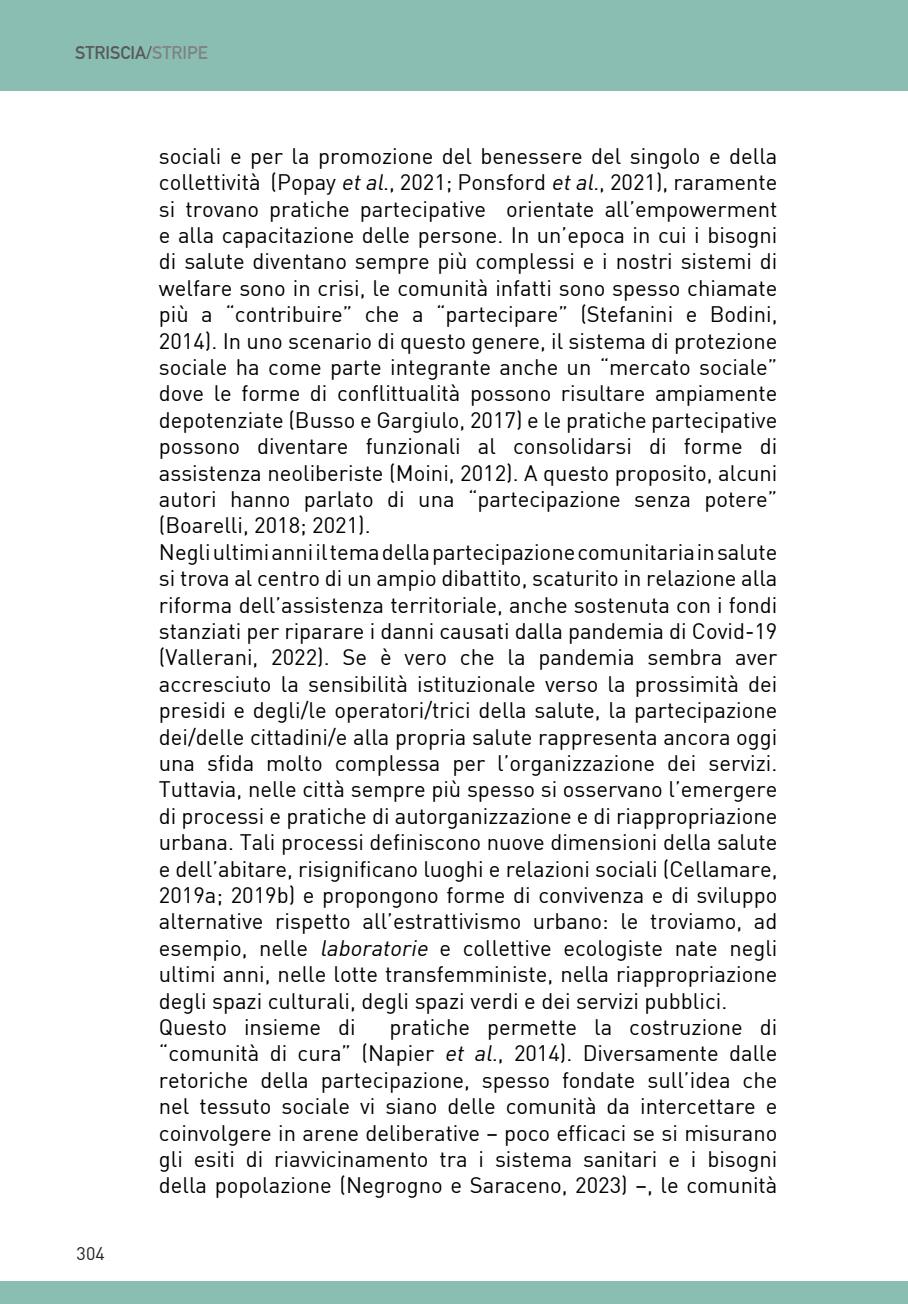
<style>
.page{position:relative;width:908px;height:1304px;background:#fff}
.page>*{position:absolute;margin:0;border:0;box-sizing:border-box;transform-origin:0 0}
.t1{font:22px/26.4px "DIN";color:#000;text-align:justify}
.t2{font:700 18px "DIN Alternate";color:#57585a}
.t3{font:18px "DIN";color:#231f20}
.s1{color:#808285}
.s2{font-style:italic}
</style>
<div class="page">
<div style="left:0;top:0;width:907px;height:90px;background:#8abeb2"></div>
<div style="left:0;top:1281px;width:907px;height:23px;background:#8abeb2"></div>
<hr style="left:907px;top:0;width:1px;height:90px;background:#8abeb2">
<p class="t2" style="left:75px;top:39px;width:134px">STRISCIA/<span class="s1">STRIPE</span></p>
<p class="t3" style="left:77px;top:1242px;width:30px">304</p>
<p class="t1" style="left:159px;top:142px;width:620px">sociali e per la promozione del benessere del singolo e della collettività (Popay <span class="s2">etal</span>., 2021; Ponsford <span class="s2">etal.</span>, 2021), raramente si trovano pratiche partecipative orientate all’empowerment e alla capacitazione delle persone. In un’epoca in cui i bisogni di salute diventano sempre più complessi e i nostri sistemi di welfare sono in crisi, le comunità infatti sono spesso chiamate più a “contribuire” che a “partecipare” (Stefanini e Bodini, 2014). In uno scenario di questo genere, il sistema di protezione sociale ha come parte integrante anche un “mercato sociale” dove le forme di conflittualità possono risultare ampiamente depotenziate (Busso e Gargiulo, 2017) e le pratiche partecipative possono diventare funzionali al consolidarsi di forme di assistenza neoliberiste (Moini, 2012). A questo proposito, alcuni autori hanno parlato di una “partecipazione senza potere” (Boarelli, 2018; 2021).</p>
<p class="t1" style="left:159px;top:538px;width:620px">Negli ultimi anni il tema della partecipazione comunitaria in salute si trova al centro di un ampio dibattito, scaturito in relazione alla riforma dell’assistenza territoriale, anche sostenuta con i fondi stanziati per riparare i danni causati dalla pandemia di Covid-19 (Vallerani, 2022). Se è vero che la pandemia sembra aver accresciuto la sensibilità istituzionale verso la prossimità dei presidi e degli/le operatori/trici della salute, la partecipazione dei/delle cittadini/e alla propria salute rappresenta ancora oggi una sfida molto complessa per l’organizzazione dei servizi.<br>Tuttavia, nelle città sempre più spesso si osservano l’emergere di processi e pratiche di autorganizzazione e di riappropriazione urbana. Tali processi definiscono nuove dimensioni della salute e dell’abitare, risignificano luoghi e relazioni sociali (Cellamare, 2019a; 2019b) e propongono forme di convivenza e di sviluppo alternative rispetto all’estrattivismo urbano: le troviamo, ad esempio, nelle <span class="s2">laboratorie</span> e collettive ecologiste nate negli ultimi anni, nelle lotte transfemministe, nella riappropriazione degli spazi culturali, degli spazi verdi e dei servizi pubblici.</p>
<p class="t1" style="left:159px;top:1013px;width:198px">Questo insieme di</p>
<p class="t1" style="left:159px;top:1013px;width:620px;text-indent:230px">pratiche permette la costruzione di “comunità di cura” (Napier <span class="s2">et al.</span>, 2014). Diversamente dalle retoriche della partecipazione, spesso fondate sull’idea che nel tessuto sociale vi siano delle comunità da intercettare e coinvolgere in arene deliberative – poco efficaci se si misurano gli esiti di riavvicinamento tra i sistema sanitari e i bisogni della popolazione (Negrogno e Saraceno, 2023) –, le comunità</p>
</div>
